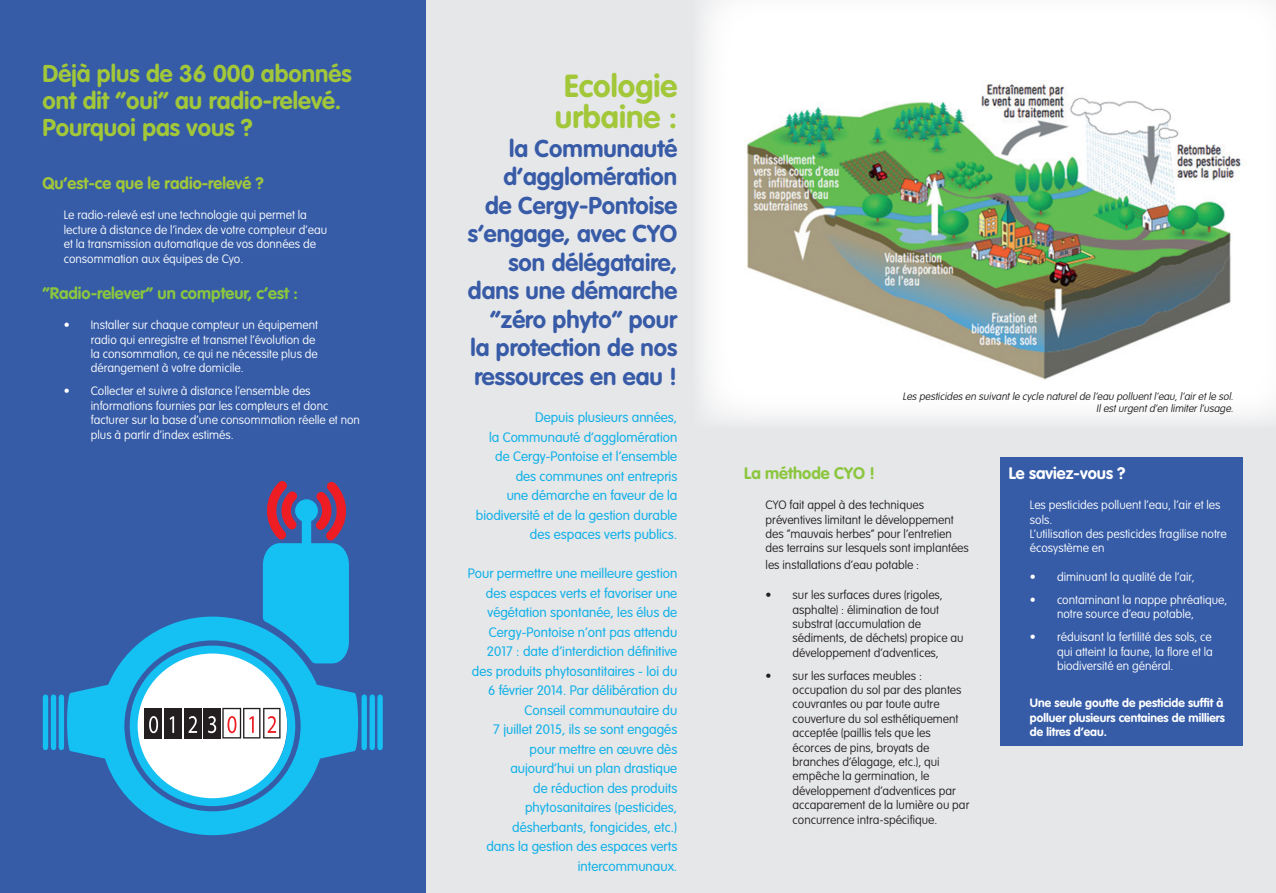
<style>
.page{position:relative;width:1276px;height:893px;background:#fff}
.page>*{position:absolute;margin:0;border:0;box-sizing:border-box;transform-origin:0 0}
.t1{font:700 31.5px/31.5px "VAG Rounded";color:#a2c739}
.t2{font:700 24px/28.5px "VAG Rounded";color:#385ba7;text-align:right}
.t3{font:700 24px/27px "VAG Rounded";color:#a2c739}
.t4{font:700 16.5px "VAG Rounded";color:#8bc63e}
.t5{font:700 16.5px "VAG Rounded";color:#a2c739}
.t6{font:700 16.5px "VAG Rounded";color:#fff}
.t7{font:300 13.5px/19.5px "VAG Rounded";color:#13b1e8;text-align:right}
.t8{font:100 12px/14.4px "VAG Rounded";color:#fff}
.t9{font:100 12px/14.4px "VAG Rounded";color:#231f20}
.t10{font:700 12px/14.4px "VAG Rounded";color:#fff}
.t11{font:italic 100 10.5px/12.6px "VAG Rounded";color:#231f20;text-align:right}
</style>
<div class="page">
<div style="left:425px;top:0;width:851px;height:893px;background:#e6e7e9"></div>
<div style="left:0;top:0;width:425px;height:893px;background:#365ca8"></div>
<div style="left:693px;top:0;width:583px;height:428px;background:#fff"></div>
<img style="left:747px;top:83px;width:495px;height:297px">
<svg style="left:67px;top:617px;width:291px;height:218px"></svg>
<div style="left:130px;top:646px;width:165px;height:160px;border:8px solid #15c0f2;border-radius:50%"></div>
<svg style="left:258px;top:481px;width:96px;height:187px"></svg>
<svg style="left:149px;top:716px;width:9px;height:17px"></svg>
<svg style="left:170px;top:716px;width:4px;height:17px"></svg>
<svg style="left:189px;top:716px;width:8px;height:17px"></svg>
<svg style="left:208px;top:716px;width:8px;height:17px"></svg>
<svg style="left:222px;top:708px;width:58px;height:30px"></svg>
<div style="left:59px;top:697px;width:5px;height:50px;background:#15c0f2"></div>
<div style="left:51px;top:697px;width:5px;height:50px;background:#15c0f2"></div>
<div style="left:43px;top:697px;width:5px;height:50px;background:#15c0f2"></div>
<div style="left:377px;top:697px;width:6px;height:50px;background:#15c0f2"></div>
<div style="left:369px;top:697px;width:6px;height:50px;background:#15c0f2"></div>
<div style="left:361px;top:697px;width:6px;height:50px;background:#15c0f2"></div>
<div style="left:999px;top:457px;width:243px;height:288px;background:#365ca8"></div>
<h2 class="t3" style="left:43px;top:60px;width:311px">Déjà plus de 36 000 abonnés ont dit “oui” au radio-relevé.<br>Pourquoi pas vous ?</h2>
<h3 class="t5" style="left:43px;top:173px;width:223px">Qu’est-ce que le radio-relevé ?</h3>
<p class="t8" style="left:64px;top:208px;width:265px">Le radio-relevé est une technologie qui permet la lecture à distance de l’index de votre compteur d’eau et la transmission automatique de vos données de consommation aux équipes de Cyo.</p>
<h3 class="t4" style="left:43px;top:283px;width:257px">“Radio-relever“ un compteur, c’est :</h3>
<p class="t8" style="left:91px;top:318px;width:229px;text-indent:-27px">• Installer sur chaque compteur un équipement radio qui enregistre et transmet l’évolution de la consommation, ce qui ne nécessite plus de dérangement à votre domicile.</p>
<p class="t8" style="left:91px;top:384px;width:271px;text-indent:-27px">• Collecter et suivre à distance l’ensemble des informations fournies par les compteurs et donc facturer sur la base d’une consommation réelle et non plus à partir d’index estimés.</p>
<h1 class="t1" style="left:555px;top:70px;width:124px">Ecologie urbaine :</h1>
<h2 class="t2" style="left:468px;top:134px;width:211px">la Communauté d’agglomération<br>de Cergy-Pontoise s’engage, avec CYO son délégataire, dans une démarche “zéro phyto“ pour la protection de nos ressources en eau !</h2>
<p class="t7" style="left:476px;top:408px;width:203px">Depuis plusieurs années,<br>la Communauté d’agglomération de Cergy-Pontoise et l’ensemble des communes ont entrepris<br>une démarche en faveur de la biodiversité et de la gestion durable des espaces verts publics.</p>
<p class="t7" style="left:468px;top:564px;width:211px">Pour permettre une meilleure gestion des espaces verts et favoriser une végétation spontanée, les élus de<br>Cergy-Pontoise n’ont pas attendu<br>2017 : date d’interdiction définitive des produits phytosantitaires - loi du<br>6 février 2014. Par délibération du<br>Conseil communautaire du<br>7 juillet 2015, ils se sont engagés pour mettre en œuvre dès aujourd’hui un plan drastique<br>de réduction des produits phytosanitaires (pesticides, désherbants, fongicides, etc.)<br>dans la gestion des espaces verts intercommunaux.</p>
<p class="t11" style="left:902px;top:390px;width:334px">Les pesticides en suivantle cycle naturelde l’eau polluentl’eau,l’airetle sol.<br>Ilesturgentd’en limiterl’usage.</p>
<h3 class="t4" style="left:744px;top:463px;width:132px">La méthode CYO !</h3>
<p class="t9" style="left:765px;top:498px;width:205px">CYO fait appel à des techniques préventives limitant le développement des “mauvais herbes“ pour l’entretien des terrains sur lesquels sont implantées</p>
<p class="t9" style="left:765px;top:557px;width:155px">les installations d’eau potable :</p>
<p class="t9" style="left:792px;top:588px;width:173px;text-indent:-27px">• sur les surfaces dures (rigoles, asphalte) : élimination de tout substrat (accumulation de sédiments, de déchets) propice au développement d’adventices,</p>
<p class="t9" style="left:792px;top:668px;width:178px;text-indent:-27px">• sur les surfaces meubles : occupation du sol par des plantes couvrantes ou par toute autre couverture du sol esthétiquement acceptée (paillis tels que les écorces de pins, broyats de branches d’élagage, etc.), qui empêche la germination, le développement d’adventices par accaparement de la lumière ou par concurrence intra-spécifique.</p>
<h3 class="t6" style="left:1008px;top:463px;width:118px">Le saviez-vous ?</h3>
<p class="t8" style="left:1030px;top:498px;width:198px">Les pesticides polluent l’eau, l’air et les sols.<br>L’utilisation des pesticides fragilise notre écosystème en</p>
<p class="t8" style="left:1030px;top:570px;width:166px">• diminuant la qualité de l’air,</p>
<p class="t8" style="left:1030px;top:593px;width:199px;text-align:center">• contaminant la nappe phréatique, notre source d’eau potable,</p>
<p class="t8" style="left:1057px;top:630px;width:157px;text-align:justify;text-indent:-27px">• réduisant la fertilité des sols, ce qui atteint la faune, la flore et la biodiversité en général.</p>
<p class="t10" style="left:1030px;top:696px;width:196px">Une seule goutte de pesticide suffit à polluer plusieurs centaines de milliers de litres d’eau.</p>
</div>
